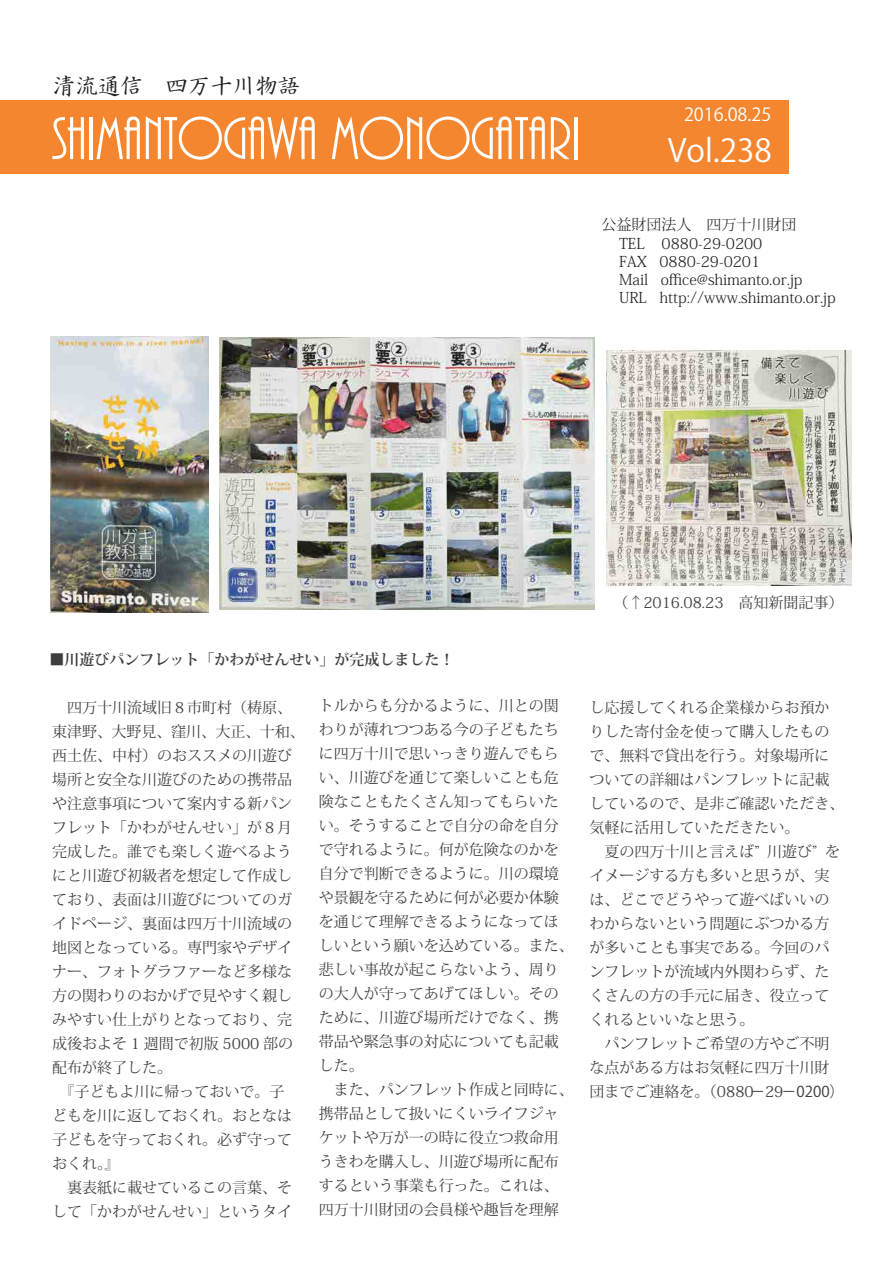
<style>
.page{position:relative;width:893px;height:1263px;background:#fff}
.page>*{position:absolute;margin:0;border:0;box-sizing:border-box;transform-origin:0 0}
.t1{font:63px "ARBONNIE";color:#fff}
.t2{font:31.5px "Koz Go Pr 6 N";color:#fff}
.t3{font:22.5px "HG Seikaishotai PRO";color:#231f20}
.t4{font:18px "Koz Go Pr 6 N";color:#fff}
.t5{font:15px/24px "Koz Min Pr 6 N";color:#3e3e3f}
.t6{font:300 15px/18px "Koz Min Pr 6 N";color:#231f20}
.t7{font:700 15px "Koz Min Pr 6 N";color:#3e3e3f}
.s1{font-family:"Koz Go Pr 6 N"}
</style>
<div class="page">
<div style="left:0;top:100px;width:788px;height:73px;background:#f58630"></div>
<img style="left:220px;top:338px;width:374px;height:271px">
<img style="left:606px;top:351px;width:246px;height:235px">
<img style="left:51px;top:336px;width:157px;height:277px">
<h3 class="t3" style="left:53px;top:75px;width:249px">清流通信　四万十川物語</h3>
<h1 class="t1" style="left:52px;top:107px;width:530px">SHIMANTOGAWA MONOGATARI</h1>
<p class="t4" style="left:684px;top:104px;width:89px">2016.08.25</p>
<h2 class="t2" style="left:668px;top:133px;width:106px">Vol.238</h2>
<p class="t6" style="left:619px;top:215px;width:179px;line-height:19.5px;text-indent:-18px">公益財団法人　四万十川財団<br>TEL 0880-29-0200</p>
<p class="t6" style="left:619px;top:253px;width:218px">FAX 0880-29-0201<br>Mail office@shimanto.or.jp<br>URL http://www.shimanto.or.jp</p>
<p class="t5" style="left:613px;top:591px;width:232px">（↑2016.08.23　高知新聞記事）</p>
<p class="t7" style="left:49px;top:651px;width:406px">■川遊びパンフレット「かわがせんせい」が完成しました！</p>
<p class="t5" style="left:319px;top:693px;width:256px">トルからも分かるように、川との関わりが薄れつつある今の子どもたちに四万十川で思いっきり遊んでもらい、川遊びを通じて楽しいことも危険なこともたくさん知ってもらいたい。そうすることで自分の命を自分で守れるように。何が危険なのかを自分で判断できるように。川の環境や景観を守るために何が必要か体験を通じて理解できるようになってほしいという願いを込めている。また、悲しい事故が起こらないよう、周りの大人が守ってあげてほしい。そのために、川遊び場所だけでなく、携帯品や緊急事の対応についても記載した。<br>　また、パンフレット作成と同時に、携帯品として扱いにくいライフジャケットや万が一の時に役立つ救命用うきわを購入し、川遊び場所に配布するという事業も行った。これは、四万十川財団の会員様や趣旨を理解</p>
<p class="t5" style="left:589px;top:696px;width:257px">し応援してくれる企業様からお預かりした寄付金を使って購入したもので、無料で貸出を行う。対象場所についての詳細はパンフレットに記載しているので、是非ご確認いただき、気軽に活用していただきたい。<br>　夏の四万十川と言えば” 川遊び” をイメージする方も多いと思うが、実は、どこでどうやって遊べばいいのわからないという問題にぶつかる方が多いことも事実である。今回のパンフレットが流域内外関わらず、たくさんの方の手元に届き、役立ってくれるといいなと思う。<br>　パンフレットご希望の方やご不明な点がある方はお気軽に四万十川財団までご連絡を。（0880<span class="s1">－</span>29<span class="s1">－0200）</span></p>
<p class="t5" style="left:52px;top:696px;width:254px">　四万十川流域旧８市町村（梼原、東津野、大野見、窪川、大正、十和、西土佐、中村）のおススメの川遊び場所と安全な川遊びのための携帯品や注意事項について案内する新パンフレット「かわがせんせい」が８月完成した。誰でも楽しく遊べるようにと川遊び初級者を想定して作成しており、表面は川遊びについてのガイドページ、裏面は四万十川流域の地図となっている。専門家やデザイナー、フォトグラファーなど多様な方の関わりのおかげで見やすく親しみやすい仕上がりとなっており、完成後およそ 1 週間で初版 5000 部の配布が終了した。<br>　『子どもよ川に帰っておいで。子<br>どもを川に返しておくれ。おとなは子どもを守っておくれ。必ず守っておくれ。』<br>　裏表紙に載せているこの言葉、そして「かわがせんせい」というタイ</p>
</div>
